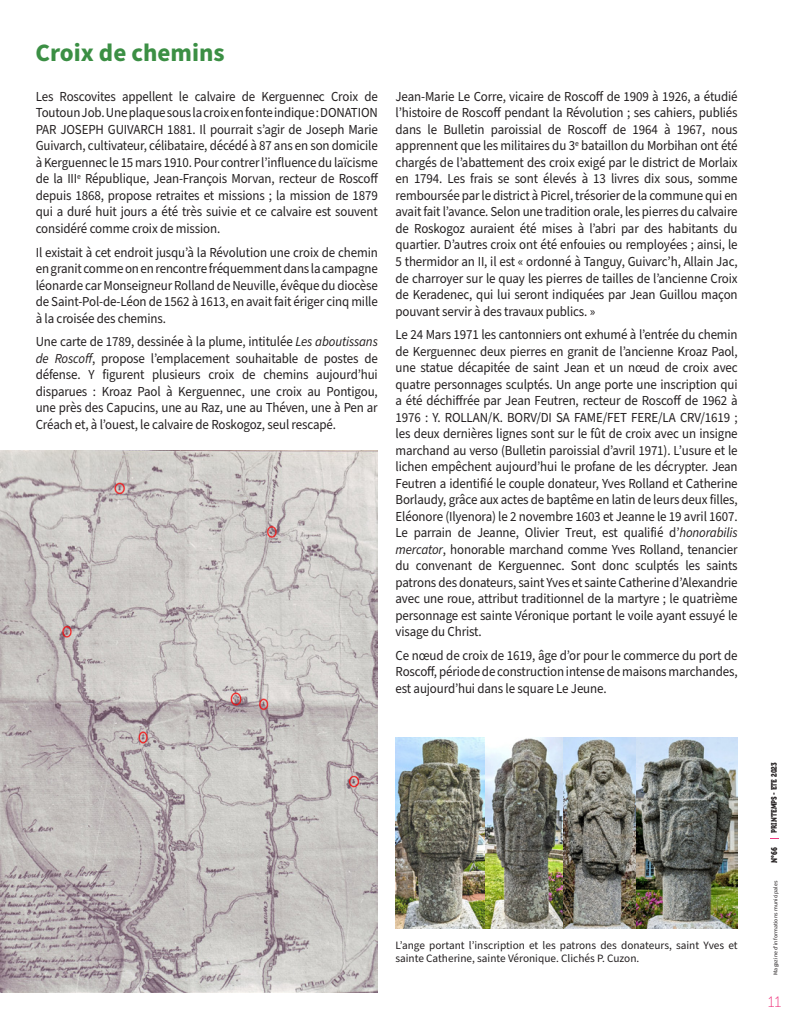
<style>
.page{position:relative;width:798px;height:1028px;background:#fff}
.page>*{position:absolute;margin:0;border:0;box-sizing:border-box;transform-origin:0 0}
.t1{font:700 25px "Source Sans Pro";color:#3b8f44}
.t2{font:15px "Museo 100";color:#ef377f}
.t3{font:13.75px/16.5px "Source Sans Pro";letter-spacing:-.01em;color:#231f20;text-align:justify;scale:.94 1}
.t4{font:11.25px/13.5px "Source Sans Pro";color:#231f20}
.t5{font:8.25px "Museo 900";color:#231f20;scale:.8 1}
.t6{font:7.75px "Museo 900";color:#231f20;scale:.8 1}
.t7{font:5.75px "Source Sans Pro";letter-spacing:.02em;color:#231f20}
.s1{font-style:italic}
</style>
<div class="page">
<img style="left:0;top:450px;width:377px;height:542px">
<img style="left:395px;top:738px;width:168px;height:190px">
<img style="left:563px;top:738px;width:73px;height:190px">
<img style="left:636px;top:738px;width:101px;height:190px">
<h1 class="t1" style="left:35px;top:36px;width:190px">Croix de chemins</h1>
<p class="t3" style="left:36px;top:89px;width:365px">Les Roscovites appellent le calvaire de Kerguennec Croix de Toutoun Job. Une plaque sous la croix en fonte indique: DONATION PAR JOSEPH GUIVARCH 1881. Il pourrait s’agir de Joseph Marie Guivarch, cultivateur, célibataire, décédé à 87 ans en son domicile à Kerguennec le 15 mars 1910. Pour contrer l’influence du laïcisme de la III<sup>e</sup> République, Jean-François Morvan, recteur de Roscoff depuis 1868, propose retraites et missions ; la mission de 1879 qui a duré huit jours a été très suivie et ce calvaire est souvent considéré comme croix de mission.</p>
<p class="t3" style="left:36px;top:244px;width:365px">Il existait à cet endroit jusqu’à la Révolution une croix de chemin en granit comme on en rencontre fréquemment dans la campagne léonarde car Monseigneur Rolland de Neuville, évêque du diocèse de Saint-Pol-de-Léon de 1562 à 1613, en avait fait ériger cinq mille à la croisée des chemins.</p>
<p class="t3" style="left:36px;top:334px;width:365px">Une carte de 1789, dessinée à la plume, intitulée <span class="s1">Les aboutissans de Roscoff</span>, propose l’emplacement souhaitable de postes de défense. Y figurent plusieurs croix de chemins aujourd’hui disparues : Kroaz Paol à Kerguennec, une croix au Pontigou, une près des Capucins, une au Raz, une au Théven, une à Pen ar Créach et, à l’ouest, le calvaire de Roskogoz, seul rescapé.</p>
<p class="t3" style="left:395px;top:89px;width:365px">Jean-Marie Le Corre, vicaire de Roscoff de 1909 à 1926, a étudié l’histoire de Roscoff pendant la Révolution ; ses cahiers, publiés dans le Bulletin paroissial de Roscoff de 1964 à 1967, nous apprennent que les militaires du 3<sup>e</sup> bataillon du Morbihan ont été chargés de l’abattement des croix exigé par le district de Morlaix en 1794. Les frais se sont élevés à 13 livres dix sous, somme remboursée par le district à Picrel, trésorier de la commune qui en avait fait l’avance. Selon une tradition orale, les pierres du calvaire de Roskogoz auraient été mises à l’abri par des habitants du quartier. D’autres croix ont été enfouies ou remployées ; ainsi, le 5 thermidor an II, il est « ordonné à Tanguy, Guivarc’h, Allain Jac, de charroyer sur le quay les pierres de tailles de l’ancienne Croix de Keradenec, qui lui seront indiquées par Jean Guillou maçon pouvant servir à des travaux publics. »</p>
<p class="t3" style="left:395px;top:327px;width:365px">Le 24 Mars 1971 les cantonniers ont exhumé à l’entrée du chemin de Kerguennec deux pierres en granit de l’ancienne Kroaz Paol, une statue décapitée de saint Jean et un nœud de croix avec quatre personnages sculptés. Un ange porte une inscription qui a été déchiffrée par Jean Feutren, recteur de Roscoff de 1962 à 1976 : Y. ROLLAN/K. BORV/DI SA FAME/FET FERE/LA CRV/1619 ; les deux dernières lignes sont sur le fût de croix avec un insigne marchand au verso (Bulletin paroissial d’avril 1971). L’usure et le lichen empêchent aujourd’hui le profane de les décrypter. Jean Feutren a identifié le couple donateur, Yves Rolland et Catherine Borlaudy, grâce aux actes de baptême en latin de leurs deux filles, Eléonore (Ilyenora) le 2 novembre 1603 et Jeanne le 19 avril 1607.<br>Le parrain de Jeanne, Olivier Treut, est qualifié d’<span class="s1">honorabilis mercator</span>, honorable marchand comme Yves Rolland, tenancier du convenant de Kerguennec. Sont donc sculptés les saints patrons des donateurs, saint Yves et sainte Catherine d’Alexandrie avec une roue, attribut traditionnel de la martyre ; le quatrième personnage est sainte Véronique portant le voile ayant essuyé le visage du Christ.</p>
<p class="t3" style="left:395px;top:647px;width:365px">Ce nœud de croix de 1619, âge d’or pour le commerce du port de Roscoff, période de construction intense de maisons marchandes, est aujourd’hui dans le square Le Jeune.</p>
<p class="t4" style="left:395px;top:938px;width:344px">L’ange portant l’inscription et les patrons des donateurs, saint Yves et sainte Catherine, sainte Véronique. Clichés P. Cuzon.</p>
<p class="t6" style="left:769px;top:832px;width:89px;rotate:-90deg">PRINTEMPS - ETE 2023</p>
<p class="t5" style="left:769px;top:863px;width:22px;rotate:-90deg">N°66</p>
<p class="t7" style="left:771px;top:974px;width:95px;rotate:-90deg">Magazine d'informations municipales</p>
<p class="t2" style="left:767px;top:993px;width:15px">11</p>
</div>
